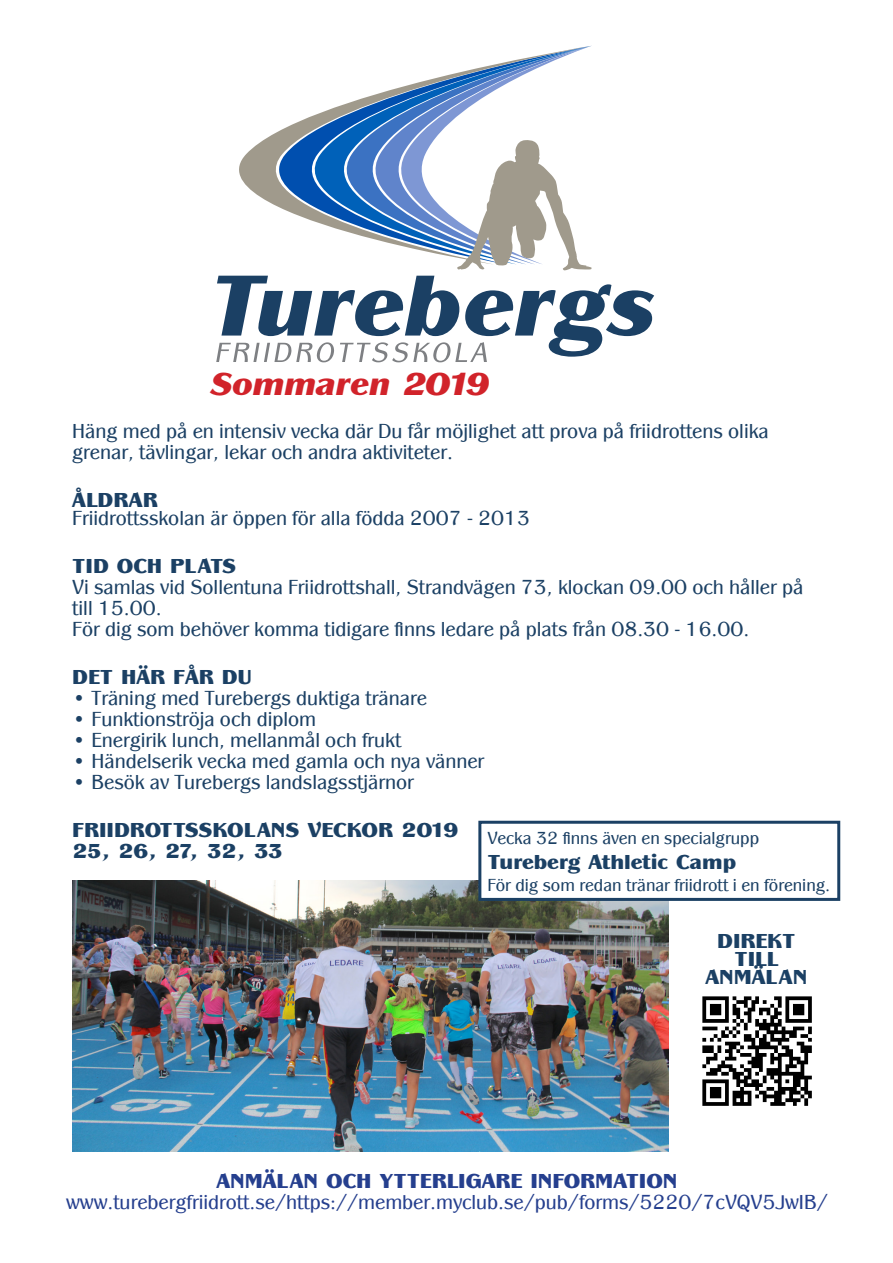
<style>
.page{position:relative;width:893px;height:1263px;background:#fff}
.page>*{position:absolute;margin:0;border:0;box-sizing:border-box;transform-origin:0 0}
.t1{font:33px "Panache Black Italic DTC";color:#d1232a}
.t2{font:21px "Panache ITC";color:#1b4064}
.t3{font:21px "Panache Black DTC";color:#1b4064}
.t4{font:21px "Panache ITC";color:#253f8e}
.t5{font:21px "Panache Black DTC";color:#253f8e}
.t6{font:18px "Panache ITC";color:#1b4064}
</style>
<div class="page">
<img style="left:72px;top:880px;width:597px;height:271px">
<svg style="left:239px;top:46px;width:352px;height:212px"></svg>
<svg style="left:457px;top:140px;width:134px;height:130px"></svg>
<svg style="left:216px;top:276px;width:438px;height:86px"></svg>
<img style="left:702px;top:996px;width:110px;height:110px">
<div style="left:478px;top:821px;width:362px;height:80px;background:#fff;border:3px solid #1b4064"></div>
<p class="t1" style="left:211px;top:365px;width:281px">Sommaren 2019</p>
<p class="t2" style="left:72px;top:419px;width:698px">Häng med på en intensiv vecka där Du får möjlighet att prova på friidrottens olika</p>
<p class="t2" style="left:72px;top:440px;width:382px">grenar, tävlingar, lekar och andra aktiviteter.</p>
<p class="t3" style="left:72px;top:486px;width:87px">ÅLDRAR</p>
<p class="t2" style="left:72px;top:506px;width:459px">Friidrottsskolan är öppen för alla födda 2007 - 2013</p>
<p class="t3" style="left:72px;top:552px;width:165px">TID OCH PLATS</p>
<p class="t2" style="left:72px;top:575px;width:733px">Vi samlas vid Sollentuna Friidrottshall, Strandvägen 73, klockan 09.00 och håller på</p>
<p class="t2" style="left:72px;top:596px;width:91px">till 15.00.</p>
<p class="t2" style="left:72px;top:617px;width:678px">För dig som behöver komma tidigare finns ledare på plats från 08.30 - 16.00.</p>
<p class="t3" style="left:72px;top:663px;width:181px">DET HÄR FÅR DU</p>
<p class="t2" style="left:72px;top:686px;width:356px">• Träning med Turebergs duktiga tränare</p>
<p class="t2" style="left:72px;top:707px;width:245px">• Funktionströja och diplom</p>
<p class="t2" style="left:72px;top:728px;width:331px">• Energirik lunch, mellanmål och frukt</p>
<p class="t2" style="left:72px;top:749px;width:413px">• Händelserik vecka med gamla och nya vänner</p>
<p class="t2" style="left:72px;top:770px;width:343px">• Besök av Turebergs landslagsstjärnor</p>
<p class="t3" style="left:72px;top:816px;width:388px">FRIIDROTTSSKOLANS VECKOR 2019</p>
<p class="t3" style="left:72px;top:837px;width:213px">25, 26, 27, 32, 33</p>
<p class="t6" style="left:487px;top:827px;width:273px">Vecka 32 finns även en specialgrupp</p>
<p class="t3" style="left:487px;top:848px;width:250px">Tureberg Athletic Camp</p>
<p class="t6" style="left:487px;top:874px;width:344px">För dig som redan tränar friidrott i en förening.</p>
<p class="t3" style="left:717px;top:927px;width:80px">DIREKT</p>
<p class="t3" style="left:734px;top:945px;width:45px">TILL</p>
<p class="t3" style="left:705px;top:963px;width:103px">ANMÄLAN</p>
<p class="t5" style="left:216px;top:1167px;width:463px">ANMÄLAN OCH YTTERLIGARE INFORMATION</p>
<p class="t4" style="left:66px;top:1190px;width:763px">www.turebergfriidrott.se/https://member.myclub.se/pub/forms/5220/7cVQV5JwIB/</p>
</div>
